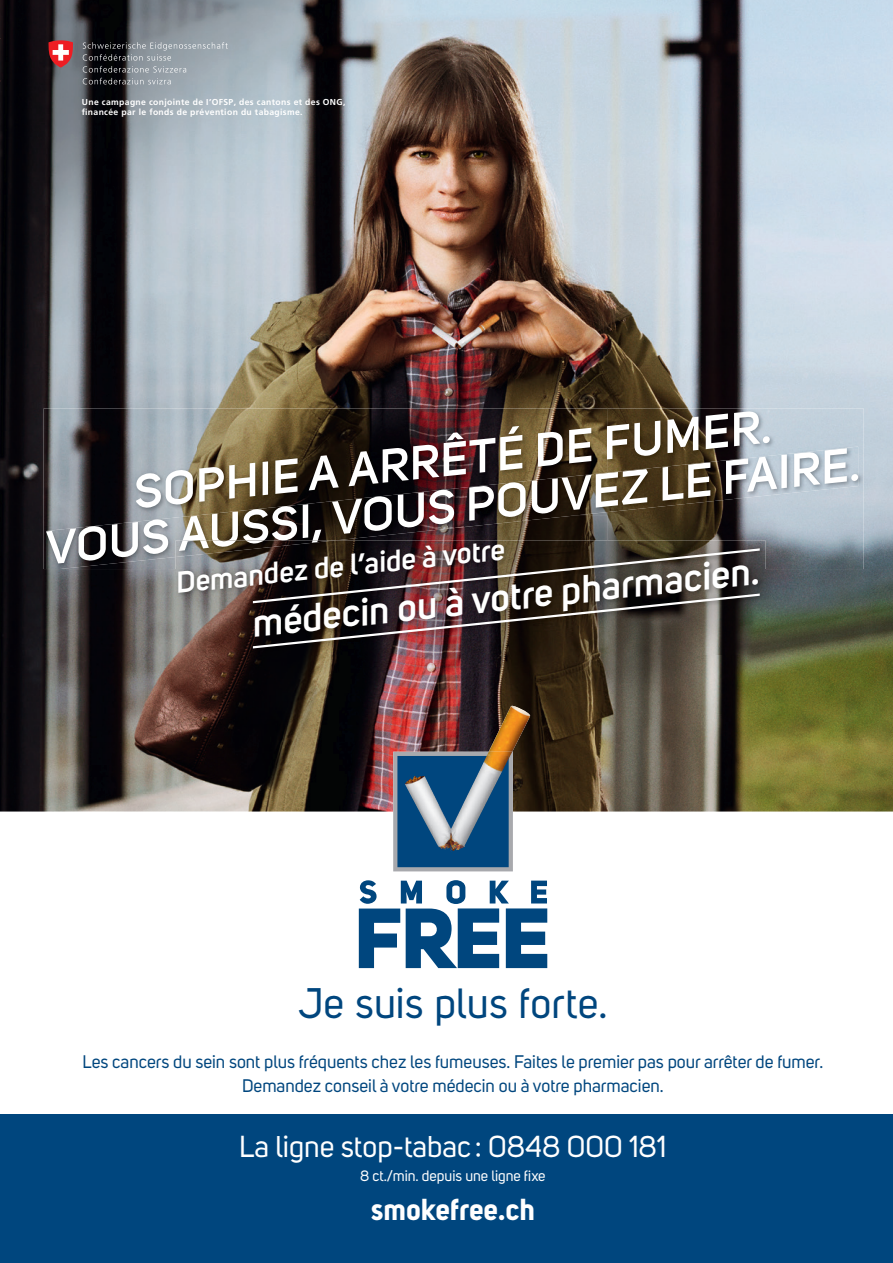
<style>
.page{position:relative;width:893px;height:1263px;background:#fff}
.page>*{position:absolute;margin:0;border:0;box-sizing:border-box;transform-origin:0 0}
.t1{font:600 46.8px/46.8px "Uni Sans";color:#fff;text-align:center}
.t2{font:42.3px "Uni Sans";letter-spacing:.005em;color:#00467e}
.t3{font:600 38.85px "Uni Sans";color:#fff}
.t4{font:30px "Uni Sans";color:#fff}
.t5{font:700 30px "Uni Sans";color:#fff}
.t6{font:600 29.7px "Uni Sans";color:#fff}
.t7{font:18px/24px "Uni Sans";color:#00467e;text-align:center}
.t8{font:15px "Uni Sans";color:#fff}
.t9{font:700 8.55px/10.4px "Frutiger LT Std";letter-spacing:.04em;color:#fff}
</style>
<div class="page">
<img style="left:0;top:0;width:893px;height:811px">
<div style="left:0;top:1114px;width:893px;height:149px;background:#00467e"></div>
<img style="left:44px;top:408px;width:153px;height:161px">
<img style="left:197px;top:408px;width:410px;height:81px">
<img style="left:607px;top:408px;width:257px;height:161px">
<img style="left:452px;top:528px;width:156px;height:12px">
<img style="left:452px;top:447px;width:406px;height:81px">
<img style="left:46px;top:489px;width:406px;height:80px">
<img style="left:176px;top:540px;width:589px;height:114px">
<img style="left:176px;top:540px;width:160px;height:17px">
<img style="left:251px;top:547px;width:511px;height:103px">
<svg style="left:359px;top:880px;width:188px;height:88px"></svg>
<img style="left:489px;top:706px;width:41px;height:46px">
<svg style="left:393px;top:752px;width:120px;height:119px;background:#487191"></svg>
<svg style="left:83px;top:42px;width:145px;height:42px;background:#798086"></svg>
<svg style="left:48px;top:40px;width:25px;height:27px"></svg>
<p class="t9" style="left:82px;top:97px;width:265px">Une campagne conjointe de I’OFSP, des cantons et des ONG, financée par le fonds de prévention du tabagisme.</p>
<h1 class="t1" style="left:37px;top:479px;width:820px;rotate:-6deg">SOPHIE A ARRÊTÉ DE FUMER.<br>VOUS AUSSI, VOUS POUVEZ LE FAIRE.</h1>
<h3 class="t6" style="left:174px;top:566px;width:332px;rotate:-6deg">Demandez de l’aide à votre</h3>
<h3 class="t3" style="left:249px;top:601px;width:511px;rotate:-6deg">médecin ou à votre pharmacien.</h3>
<h2 class="t2" style="left:299px;top:979px;width:310px">Je suis plus forte.</h2>
<p class="t7" style="left:82px;top:1050px;width:742px">Les cancers du sein sont plus fréquents chez les fumeuses. Faites le premier pas pour arrêter de fumer.<br>Demandez conseil à votre médecin ou à votre pharmacien.</p>
<h3 class="t4" style="left:239px;top:1130px;width:429px">La ligne stop-tabac : 0848 000 181</h3>
<p class="t8" style="left:360px;top:1167px;width:187px">8 ct./min. depuis une ligne fixe</p>
<h3 class="t5" style="left:371px;top:1191px;width:166px">smokefree.ch</h3>
</div>
